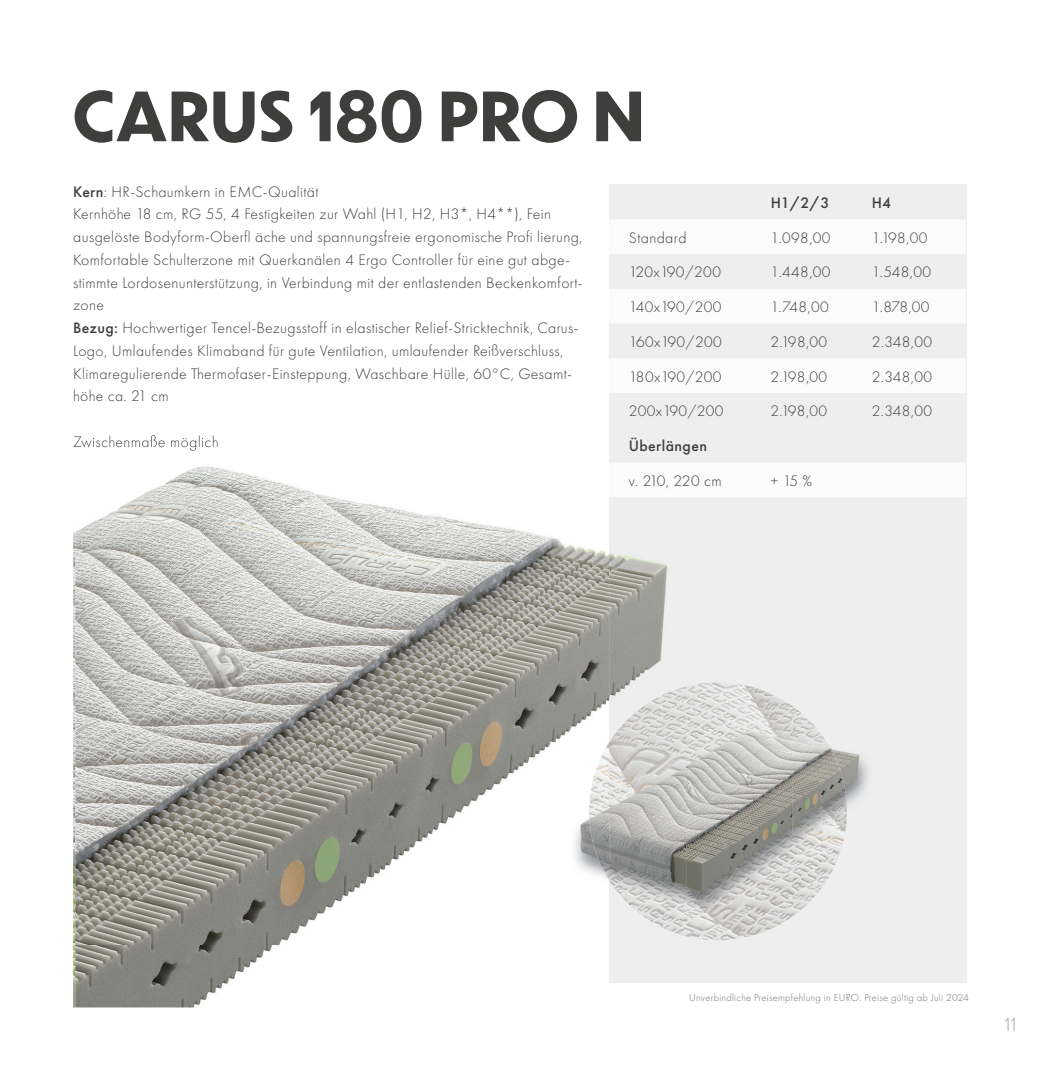
<style>
.page{position:relative;width:1057px;height:1072px;background:#fff}
.page>*{position:absolute;margin:0;border:0;box-sizing:border-box;transform-origin:0 0}
.t1{font:700 66.5px "Dunbar Tall";letter-spacing:.025em;color:#3e3e3c}
.t2{font:300 17.5px "Dunbar Tall";color:#9d9e9f}
.t3{font:300 15.75px/22.8px "Futura PT";letter-spacing:.025em;color:#3e3e3c}
.t4{font:500 15.75px "Futura PT";letter-spacing:.025em;color:#3e3e3c}
.t5{font:300 10.5px "Futura PT";letter-spacing:.025em;color:#727271}
.s1{font-weight:500}
</style>
<div class="page">
<div style="left:609px;top:185px;width:357px;height:797px;background:#eeeeef"></div>
<img style="left:73px;top:532px;width:2px;height:475px">
<img style="left:609px;top:553px;width:75px;height:383px">
<img style="left:689px;top:682px;width:28px;height:4px">
<img style="left:684px;top:687px;width:2px;height:43px">
<img style="left:686px;top:912px;width:30px;height:28px">
<img style="left:684px;top:912px;width:2px;height:24px">
<img style="left:75px;top:435px;width:142px;height:13px">
<img style="left:75px;top:450px;width:534px;height:495px">
<img style="left:75px;top:945px;width:609px;height:62px">
<img style="left:618px;top:687px;width:66px;height:248px">
<img style="left:571px;top:730px;width:38px;height:75px">
<img style="left:589px;top:742px;width:20px;height:52px">
<img style="left:609px;top:730px;width:75px;height:24px">
<img style="left:797px;top:795px;width:64px;height:117px">
<img style="left:778px;top:834px;width:67px;height:21px">
<svg style="left:684px;top:896px;width:2px;height:16px"></svg>
<img style="left:571px;top:871px;width:38px;height:41px">
<svg style="left:604px;top:873px;width:5px;height:7px"></svg>
<img style="left:609px;top:896px;width:75px;height:16px">
<img style="left:731px;top:719px;width:76px;height:11px">
<img style="left:560px;top:816px;width:11px;height:43px">
<img style="left:845px;top:752px;width:23px;height:43px">
<img style="left:686px;top:730px;width:107px;height:114px">
<img style="left:792px;top:730px;width:53px;height:104px">
<img style="left:686px;top:844px;width:92px;height:57px">
<img style="left:609px;top:754px;width:77px;height:142px">
<img style="left:571px;top:805px;width:18px;height:66px">
<img style="left:589px;top:794px;width:20px;height:79px">
<svg style="left:609px;top:220px;width:357px;height:277px"></svg>
<h1 class="t1" style="left:73px;top:67px;width:572px">CARUS 180 PRO N</h1>
<p class="t3" style="left:73px;top:180px;width:511px"><span class="s1">Kern</span>: HR-Schaumkern in EMC-Qualität<br>Kernhöhe 18 cm, RG 55, 4 Festigkeiten zur Wahl (H1, H2, H3*, H4**), Fein ausgelöste Bodyform-Oberfl äche und spannungsfreie ergonomische Profi lierung, Komfortable Schulterzone mit Querkanälen 4 Ergo Controller für eine gut abge&shy;stimmte Lordosenunterstützung, in Verbindung mit der entlastenden Beckenkomfort&shy;zone<br><span class="s1">Bezug:</span> Hochwertiger Tencel-Bezugsstoff in elastischer Relief-Stricktechnik, Carus-Logo, Umlaufendes Klimaband für gute Ventilation, umlaufender Reißverschluss, Klimaregulierende Thermofaser-Einsteppung, Waschbare Hülle, 60°C, Gesamt&shy;höhe ca. 21 cm</p>
<p class="t4" style="left:770px;top:193px;width:60px">H1/2/3</p>
<p class="t4" style="left:872px;top:193px;width:21px">H4</p>
<p class="t3" style="left:629px;top:226px;width:59px">Standard</p>
<p class="t3" style="left:770px;top:226px;width:61px">1.098,00</p>
<p class="t3" style="left:872px;top:226px;width:57px">1.198,00</p>
<p class="t3" style="left:629px;top:261px;width:93px">120x190/200</p>
<p class="t3" style="left:770px;top:261px;width:61px">1.448,00</p>
<p class="t3" style="left:872px;top:261px;width:61px">1.548,00</p>
<p class="t3" style="left:629px;top:296px;width:94px">140x190/200</p>
<p class="t3" style="left:770px;top:296px;width:60px">1.748,00</p>
<p class="t3" style="left:872px;top:296px;width:59px">1.878,00</p>
<p class="t3" style="left:629px;top:330px;width:94px">160x190/200</p>
<p class="t3" style="left:770px;top:330px;width:58px">2.198,00</p>
<p class="t3" style="left:872px;top:330px;width:62px">2.348,00</p>
<p class="t3" style="left:629px;top:365px;width:94px">180x190/200</p>
<p class="t3" style="left:770px;top:365px;width:58px">2.198,00</p>
<p class="t3" style="left:872px;top:365px;width:62px">2.348,00</p>
<p class="t3" style="left:629px;top:400px;width:96px">200x190/200</p>
<p class="t3" style="left:770px;top:400px;width:58px">2.198,00</p>
<p class="t3" style="left:871px;top:400px;width:62px">2.348,00</p>
<p class="t4" style="left:629px;top:436px;width:80px">Überlängen</p>
<p class="t3" style="left:629px;top:469px;width:94px">v. 210, 220 cm</p>
<p class="t3" style="left:770px;top:469px;width:43px">+ 15 %</p>
<p class="t5" style="left:689px;top:991px;width:281px">Unverbindliche Preisempfehlung in EURO. Preise gültig ab Juli 2024</p>
<p class="t2" style="left:1004px;top:1012px;width:13px">11</p>
</div>
